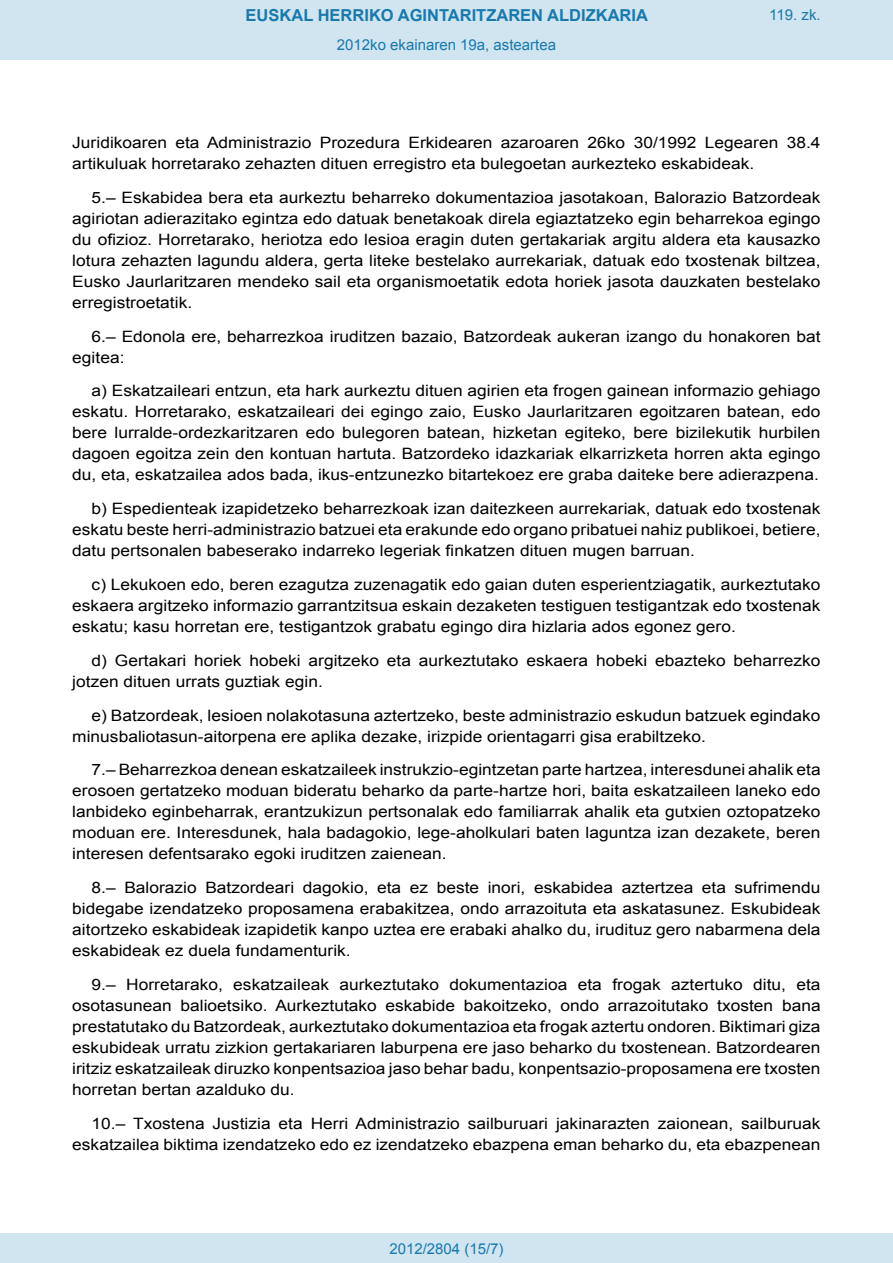
<style>
.page{position:relative;width:893px;height:1263px;background:#fff}
.page>*{position:absolute;margin:0;border:0;box-sizing:border-box;transform-origin:0 0}
.t1{font:700 16.5px "Arial";color:#1879ad}
.BOPVDetalle{font:15.6px/21px "Arial";color:#000;text-align:justify;scale:1.11 1}
.Paginacion_Centro{font:15px "Arial";color:#1879ad}
</style>
<div class="page">
<div style="left:0;top:0;width:893px;height:60px;background:#d0e5f0"></div>
<div style="left:0;top:1233px;width:893px;height:30px;background:#d0e5f0"></div>
<p class="t1" style="left:246px;top:4px;width:404px">EUSKAL HERRIKO AGINTARITZAREN ALDIZKARIA</p>
<p class="Paginacion_Centro" style="left:337px;top:35px;width:221px">2012ko ekainaren 19a, asteartea</p>
<p class="Paginacion_Centro" style="left:769px;top:5px;width:53px">119. zk.</p>
<p class="BOPVDetalle" style="left:72px;top:132px;width:676px">Juridikoaren eta Administrazio Prozedura Erkidearen azaroaren 26ko 30/1992 Legearen 38.4 artikuluak horretarako zehazten dituen erregistro eta bulegoetan aurkezteko eskabideak.</p>
<p class="BOPVDetalle" style="left:72px;top:187px;width:676px;text-indent:19px">5.– Eskabidea bera eta aurkeztu beharreko dokumentazioa jasotakoan, Balorazio Batzordeak agiriotan adierazitako egintza edo datuak benetakoak direla egiaztatzeko egin beharrekoa egingo du ofizioz. Horretarako, heriotza edo lesioa eragin duten gertakariak argitu aldera eta kausazko lotura zehazten lagundu aldera, gerta liteke bestelako aurrekariak, datuak edo txostenak biltzea, Eusko Jaurlaritzaren mendeko sail eta organismoetatik edota horiek jasota dauzkaten bestelako erregistroetatik.</p>
<p class="BOPVDetalle" style="left:72px;top:326px;width:676px;text-indent:19px">6.– Edonola ere, beharrezkoa iruditzen bazaio, Batzordeak aukeran izango du honakoren bat egitea:</p>
<p class="BOPVDetalle" style="left:72px;top:381px;width:676px;text-indent:19px">a) Eskatzaileari entzun, eta hark aurkeztu dituen agirien eta frogen gainean informazio gehiago eskatu. Horretarako, eskatzaileari dei egingo zaio, Eusko Jaurlaritzaren egoitzaren batean, edo bere lurralde-ordezkaritzaren edo bulegoren batean, hizketan egiteko, bere bizilekutik hurbilen dagoen egoitza zein den kontuan hartuta. Batzordeko idazkariak elkarrizketa horren akta egingo du, eta, eskatzailea ados bada, ikus-entzunezko bitartekoez ere graba daiteke bere adierazpena.</p>
<p class="BOPVDetalle" style="left:72px;top:498px;width:676px;text-indent:19px">b) Espedienteak izapidetzeko beharrezkoak izan daitezkeen aurrekariak, datuak edo txostenak eskatu beste herri-administrazio batzuei eta erakunde edo organo pribatuei nahiz publikoei, betiere, datu pertsonalen babeserako indarreko legeriak finkatzen dituen mugen barruan.</p>
<p class="BOPVDetalle" style="left:72px;top:574px;width:676px;text-indent:19px">c) Lekukoen edo, beren ezagutza zuzenagatik edo gaian duten esperientziagatik, aurkeztutako eskaera argitzeko informazio garrantzitsua eskain dezaketen testiguen testigantzak edo txostenak eskatu; kasu horretan ere, testigantzok grabatu egingo dira hizlaria ados egonez gero.</p>
<p class="BOPVDetalle" style="left:72px;top:650px;width:676px;text-indent:19px">d) Gertakari horiek hobeki argitzeko eta aurkeztutako eskaera hobeki ebazteko beharrezko jotzen dituen urrats guztiak egin.</p>
<p class="BOPVDetalle" style="left:72px;top:705px;width:676px;text-indent:19px">e) Batzordeak, lesioen nolakotasuna aztertzeko, beste administrazio eskudun batzuek egindako minusbaliotasun-aitorpena ere aplika dezake, irizpide orientagarri gisa erabiltzeko.</p>
<p class="BOPVDetalle" style="left:72px;top:759px;width:676px;text-indent:19px">7.– Beharrezkoa denean eskatzaileek instrukzio-egintzetan parte hartzea, interesdunei ahalik eta erosoen gertatzeko moduan bideratu beharko da parte-hartze hori, baita eskatzaileen laneko edo lanbideko eginbeharrak, erantzukizun pertsonalak edo familiarrak ahalik eta gutxien oztopatzeko moduan ere. Interesdunek, hala badagokio, lege-aholkulari baten laguntza izan dezakete, beren interesen defentsarako egoki iruditzen zaienean.</p>
<p class="BOPVDetalle" style="left:72px;top:877px;width:676px;text-indent:19px">8.– Balorazio Batzordeari dagokio, eta ez beste inori, eskabidea aztertzea eta sufrimendu bidegabe izendatzeko proposamena erabakitzea, ondo arrazoituta eta askatasunez. Eskubideak aitortzeko eskabideak izapidetik kanpo uztea ere erabaki ahalko du, irudituz gero nabarmena dela eskabideak ez duela fundamenturik.</p>
<p class="BOPVDetalle" style="left:72px;top:974px;width:676px;text-indent:19px">9.– Horretarako, eskatzaileak aurkeztutako dokumentazioa eta frogak aztertuko ditu, eta osotasunean balioetsiko. Aurkeztutako eskabide bakoitzeko, ondo arrazoitutako txosten bana prestatutako du Batzordeak, aurkeztutako dokumentazioa eta frogak aztertu ondoren. Biktimari giza eskubideak urratu zizkion gertakariaren laburpena ere jaso beharko du txostenean. Batzordearen iritziz eskatzaileak diruzko konpentsazioa jaso behar badu, konpentsazio-proposamena ere txosten horretan bertan azalduko du.</p>
<p class="BOPVDetalle" style="left:72px;top:1113px;width:676px;text-align:right">10.– Txostena Justizia eta Herri Administrazio sailburuari jakinarazten zaionean, sailburuak eskatzailea biktima izendatzeko edo ez izendatzeko ebazpena eman beharko du, eta ebazpenean</p>
<p class="Paginacion_Centro" style="left:389px;top:1238px;width:116px">2012/2804 (15/7)</p>
</div>
